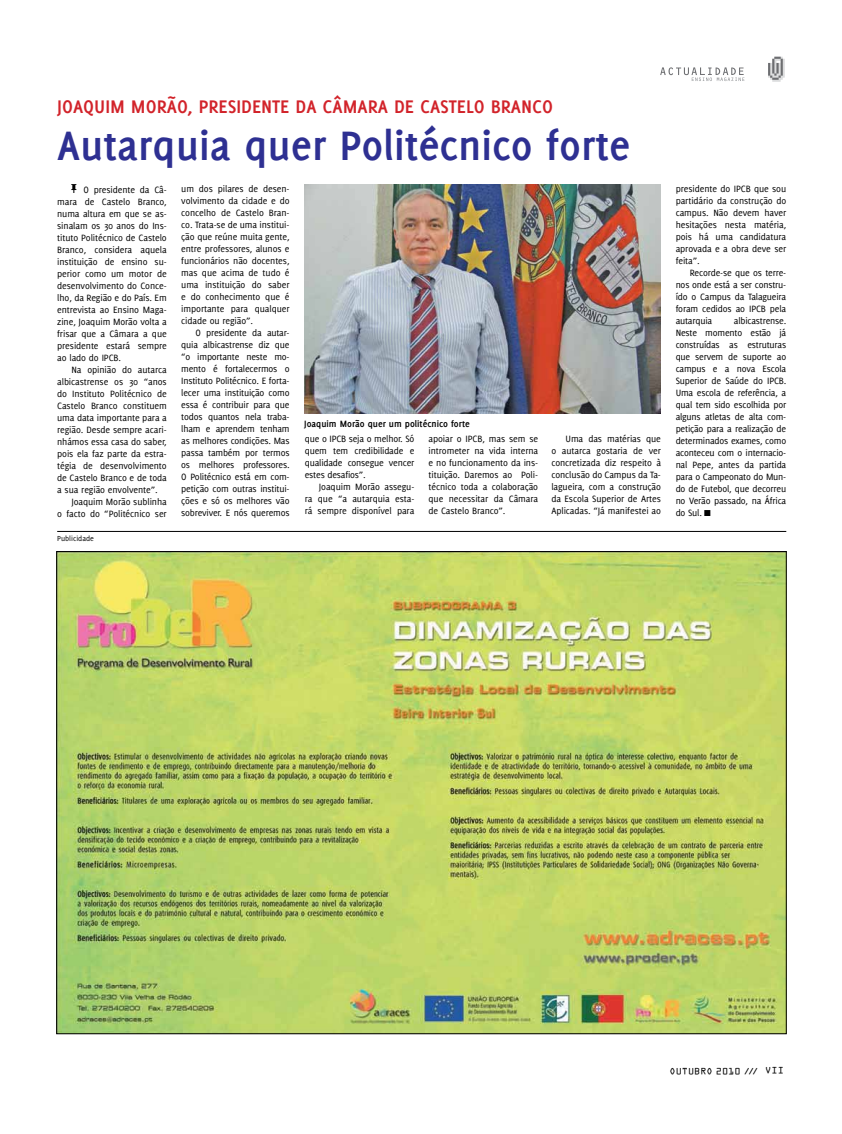
<style>
.page{position:relative;width:842px;height:1134px;background:#fff}
.page>*{position:absolute;margin:0;border:0;box-sizing:border-box;transform-origin:0 0}
.t1{font:700 45px "Delicious";color:#2e3092}
.t2{font:700 20px "Delicious";color:#d2232a}
.t3{font:10px/12px "Delicious";letter-spacing:-.01em;color:#000;text-align:justify}
.t4{font:700 10px "Delicious";color:#000}
.t5{font:10px "OCR Aby BT";color:#000}
.t6{font:8px "Delicious";color:#000}
.s1{font-family:"Icon Bit Two"}
.s2{font-family:"Icon Bit One"}
</style>
<div class="page">
<svg style="left:660px;top:67px;width:84px;height:14px"></svg>
<svg style="left:768px;top:56px;width:17px;height:26px"></svg>
<hr style="left:57px;top:531px;width:729px;height:1px;background:#000">
<img style="left:304px;top:185px;width:356px;height:229px">
<img style="left:58px;top:553px;width:727px;height:479px">
<h2 class="t2" style="left:57px;top:95px;width:497px">Joaquim M orão, presidente da Câmara de Castelo Branco</h2>
<h1 class="t1" style="left:57px;top:119px;width:575px">Autarquia quer Politécnico forte</h1>
<p class="t3" style="left:57px;top:183px;width:111px;text-indent:14px"><span class="s1">6</span> O presidente da Câ&shy;mara de Castelo Branco, numa altura em que se as&shy;sinalam os 30 anos do Ins&shy;tituto Politécnico de Castelo Branco, considera aquela instituição de ensino su&shy;perior como um motor de desenvolvimento do Conce&shy;lho, da Região e do País. Em entrevista ao Ensino Maga&shy;zine, Joaquim Morão volta a frisar que a Câmara a que presidente estará sempre ao lado do IPCB.</p>
<p class="t3" style="left:71px;top:363px;width:97px">Na opinião do autarca</p>
<p class="t3" style="left:57px;top:375px;width:111px">albicastrense os 30 “anos</p>
<p class="t3" style="left:57px;top:387px;width:111px">do Instituto Politécnico de</p>
<p class="t3" style="left:57px;top:399px;width:111px">Castelo Branco constituem</p>
<p class="t3" style="left:57px;top:411px;width:111px">uma data importante para a</p>
<p class="t3" style="left:57px;top:423px;width:111px">região. Desde sempre acari-</p>
<p class="t3" style="left:57px;top:435px;width:111px">nhámos essa casa do saber,</p>
<p class="t3" style="left:57px;top:447px;width:111px">pois ela faz parte da estra-</p>
<p class="t3" style="left:57px;top:459px;width:111px">tégia de desenvolvimento</p>
<p class="t3" style="left:57px;top:471px;width:111px">de Castelo Branco e de toda</p>
<p class="t3" style="left:57px;top:483px;width:102px">a sua região envolvente”.</p>
<p class="t3" style="left:71px;top:495px;width:97px">Joaquim Morão sublinha</p>
<p class="t3" style="left:57px;top:507px;width:111px">o facto do “Politécnico ser</p>
<p class="t6" style="left:57px;top:534px;width:38px">Publicidade</p>
<p class="t3" style="left:181px;top:182px;width:110px">um dos pilares de desen&shy;volvimento da cidade e do concelho de Castelo Bran&shy;co. Trata-se de uma institui&shy;ção que reúne muita gente, entre professores, alunos e funcionários não docentes, mas que acima de tudo é uma instituição do saber e do conhecimento que é importante para qualquer cidade ou região”.</p>
<p class="t3" style="left:181px;top:326px;width:110px;text-indent:14px">O presidente da autar&shy;quia albicastrense diz que “o importante neste mo&shy;mento é fortalecermos o Instituto Politécnico. E forta&shy;lecer uma instituição como essa é contribuir para que todos quantos nela traba&shy;lham e aprendem tenham as melhores condições. Mas passa também por termos os melhores professores.<br>O Politécnico está em com&shy;petição com outras institui&shy;ções e só os melhores vão sobreviver. E nós queremos</p>
<p class="t4" style="left:304px;top:418px;width:167px">Joaquim M orão quer um politécnico forte</p>
<p class="t3" style="left:305px;top:433px;width:111px">que o IPCB seja o melhor. Só quem tem credibilidade e qualidade consegue vencer estes desafios”.</p>
<p class="t3" style="left:305px;top:481px;width:111px;text-indent:14px">Joaquim Morão assegu&shy;ra que “a autarquia esta&shy;rá sempre disponível para</p>
<p class="t3" style="left:429px;top:433px;width:111px">apoiar o IPCB, mas sem se intrometer na vida interna e no funcionamento da ins&shy;tituição. Daremos ao Poli&shy;técnico toda a colaboração que necessitar da Câmara de Castelo Branco”.</p>
<p class="t3" style="left:551px;top:433px;width:111px;text-indent:14px">Uma das matérias que o autarca gostaria de ver concretizada diz respeito à conclusão do Campus da Ta&shy;lagueira, com a construção da Escola Superior de Artes Aplicadas. “Já manifestei ao</p>
<p class="t3" style="left:676px;top:182px;width:112px">presidente do IPCB que sou partidário da construção do campus. Não devem haver hesitações nesta matéria, pois há uma candidatura aprovada e a obra deve ser feita”.</p>
<p class="t3" style="left:676px;top:266px;width:112px;text-indent:14px">Recorde-se que os terre&shy;nos onde está a ser constru&shy;ído o Campus da Talagueira foram cedidos ao IPCB pela autarquia</p>
<p class="t3" style="left:676px;top:314px;width:112px;text-indent:58px">albicastrense.<br>Neste momento estão já construídas as estruturas que servem de suporte ao campus e a nova Escola Superior de Saúde do IPCB.<br>Uma escola de referência, a qual tem sido escolhida por alguns atletas de alta com&shy;petição para a realização de determinados exames, como aconteceu com o internacio&shy;nal Pepe, antes da partida para o Campeonato do Mun&shy;do de Futebol, que decorreu no Verão passado, na África do Sul. <span class="s2">K</span></p>
<p class="t5" style="left:669px;top:1065px;width:116px">OUTUBRO 2010 /// VII</p>
</div>
